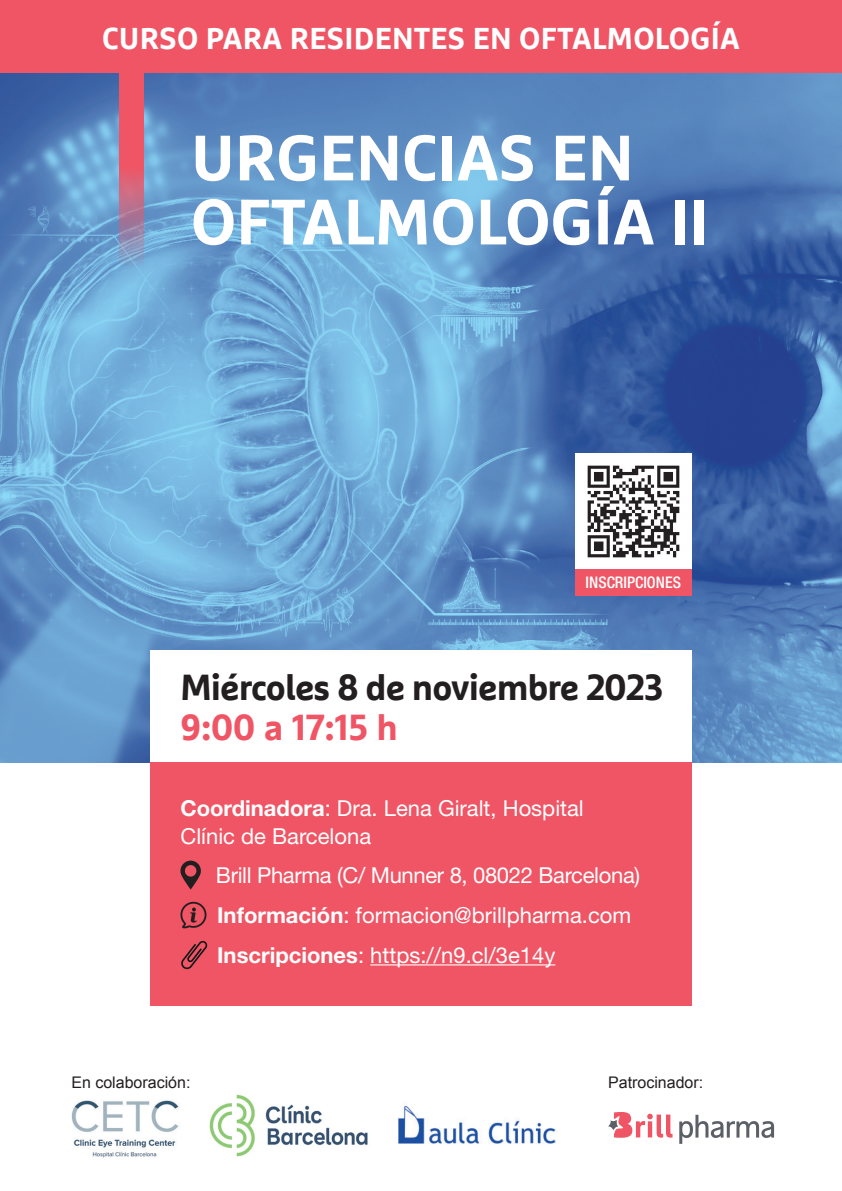
<style>
.page{position:relative;width:842px;height:1191px;background:#fff}
.page>*{position:absolute;margin:0;border:0;box-sizing:border-box;transform-origin:0 0}
.t1{font:700 64px/64px "Marselis Web W03";color:#fff}
.t2{font:700 36px "Marselis Web W03";letter-spacing:-.025em;color:#231f20}
.t3{font:700 36px "Marselis Web W03";color:#ef5565}
.t4{font:700 30px "Marselis Web W03";letter-spacing:.01em;color:#fff}
.t5{font:22px/28px "Helvetica Neue LT Std";color:#fff}
.t6{font:16px "Arial";color:#231f20}
.t7{font:500 condensed 16px "Helvetica Neue LT Std";color:#fff}
.s1{font-weight:700}
</style>
<div class="page">
<img style="left:0;top:73px;width:842px;height:689px">
<div style="left:0;top:0;width:842px;height:73px;background:#ef5565"></div>
<svg style="left:120px;top:74px;width:24px;height:217px;background:#c4738c"></svg>
<div style="left:150px;top:650px;width:542px;height:111px;background:#fff"></div>
<div style="left:150px;top:762px;width:542px;height:244px;background:#ef5565"></div>
<svg style="left:608px;top:1112px;width:64px;height:25px"></svg>
<svg style="left:679px;top:1114px;width:95px;height:29px"></svg>
<img style="left:209px;top:1094px;width:159px;height:63px">
<img style="left:72px;top:1100px;width:107px;height:57px">
<img style="left:398px;top:1106px;width:159px;height:38px">
<img style="left:575px;top:453px;width:117px;height:116px">
<div style="left:575px;top:569px;width:117px;height:26px;background:#ef5565"></div>
<hr style="left:370px;top:964px;width:185px;height:1px;background:#fff">
<svg style="left:180px;top:860px;width:21px;height:29px"></svg>
<svg style="left:180px;top:901px;width:26px;height:27px"></svg>
<svg style="left:181px;top:940px;width:27px;height:30px"></svg>
<p class="t4" style="left:102px;top:20px;width:639px">CURSO PARA RESIDENTES EN OFTALMOLOGÍA</p>
<p class="t1" style="left:191px;top:125px;width:519px">URGENCIAS EN<br>OFTALMOLOGÍA II</p>
<p class="t7" style="left:586px;top:572px;width:97px">INSCRIPCIONES</p>
<p class="t2" style="left:180px;top:665px;width:485px">Miércoles 8 de noviembre 2023</p>
<p class="t3" style="left:180px;top:705px;width:219px">9:00 a 17:15 h</p>
<p class="t5" style="left:180px;top:793px;width:405px"><span class="s1">Coordinadora</span>: Dra. Lena Giralt, Hospital<br>Clínic de Barcelona</p>
<p class="t5" style="left:216px;top:861px;width:426px">Brill Pharma (C/ Munner 8, 08022 Barcelona)</p>
<p class="t5" style="left:217px;top:901px;width:415px"><span class="s1">Información</span>: formacion@brillpharma.com</p>
<p class="t5" style="left:217px;top:940px;width:340px"><span class="s1">Inscripciones</span>: https://n9.cl/3e14y</p>
<p class="t6" style="left:71px;top:1072px;width:121px">En colaboración:</p>
<p class="t6" style="left:608px;top:1072px;width:97px">Patrocinador:</p>
</div>
